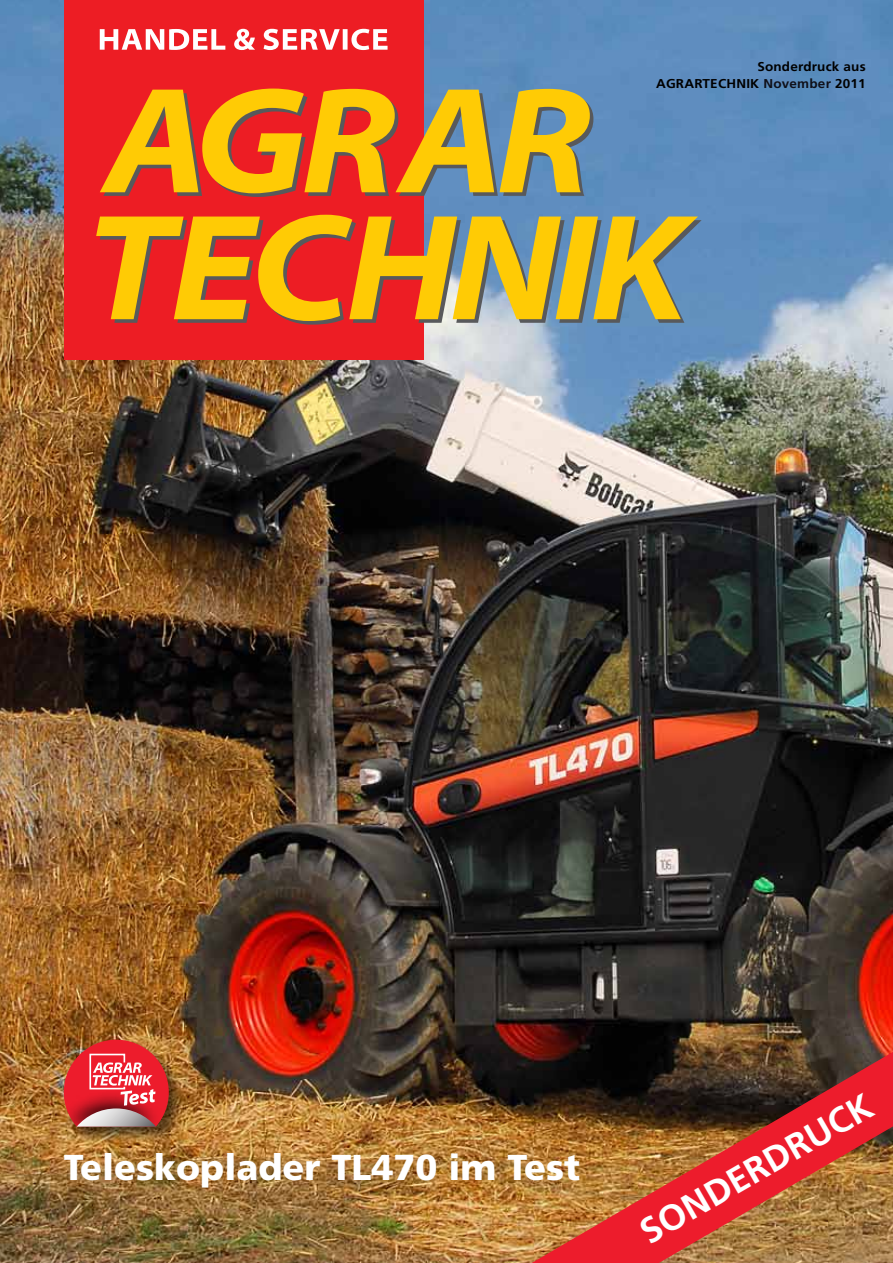
<style>
.page{position:relative;width:893px;height:1263px;background:#fff}
.page>*{position:absolute;margin:0;border:0;box-sizing:border-box;transform-origin:0 0}
.t1{font:900 36px "Frutiger LT Std";color:#fff}
.t2{font:700 36px "Frutiger LT Std";color:#fff}
.t3{font:700 12.9px/16.5px "Frutiger LT Std";letter-spacing:.015em;color:#000;text-align:right;scale:1.05 1}
.s1{color:#0f1019}
</style>
<div class="page">
<img style="left:0;top:0;width:893px;height:1263px">
<img style="left:532px;top:1052px;width:361px;height:211px">
<div style="left:63px;top:1039px;width:123px;height:105px;background:#000;opacity:.5"></div>
<div style="left:60px;top:1090px;width:103px;height:46px;background:#000;opacity:.75"></div>
<img style="left:63px;top:1039px;width:107px;height:89px">
<div style="left:64px;top:0;width:360px;height:360px;background:#ed1d24"></div>
<svg style="left:100px;top:29px;width:288px;height:21px"></svg>
<svg style="left:103px;top:92px;width:490px;height:105px"></svg>
<svg style="left:114px;top:218px;width:588px;height:107px"></svg>
<svg style="left:100px;top:89px;width:490px;height:104px;fill:#fcc507"></svg>
<svg style="left:96px;top:215px;width:602px;height:106px"></svg>
<p class="t3" style="left:656px;top:58px;width:201px">Sonderdruck aus<br>AGRARTECHNIK <span class="s1">November</span> 2011</p>
<h1 class="t1" style="left:64px;top:1145px;width:518px">Teleskoplader TL470 im Test</h1>
<h1 class="t2" style="left:632px;top:1216px;width:264px;rotate:-30deg">SONDERDRUCK</h1>
</div>
